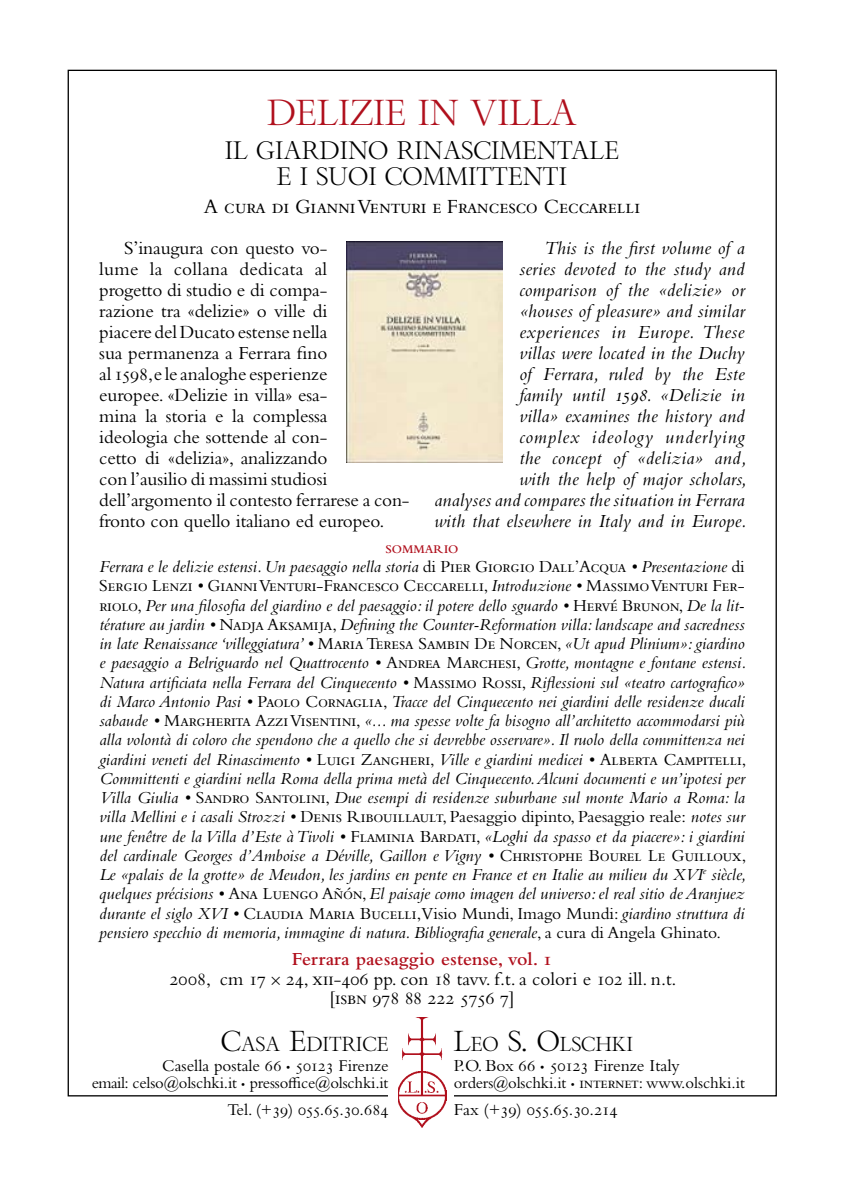
<style>
.page{position:relative;width:844px;height:1191px;background:#fff}
.page>*{position:absolute;margin:0;border:0;box-sizing:border-box;transform-origin:0 0}
.t1{font:35px "Bembo Titling MT Std";color:#b00f1c}
.t2{font:24.5px/26.2px "Bembo Titling MT Std";color:#000;text-align:center}
.t3{font:21px "Bembo Std";letter-spacing:-.02em;color:#000}
.t4{font:19.6px "Bembo Titling MT Std";color:#000}
.t5{font:19.25px/21px "Bembo Std";letter-spacing:-.005em;color:#000}
.t6{font:italic 19.25px/21px "Bembo Std";letter-spacing:.01em;color:#000;text-align:right}
.t7{font:italic 17.5px/19.2px "Bembo Std";color:#000;text-align:justify}
.t8{font:17.5px "Bembo Std";color:#000}
.t9{font:17.5px "Bembo Std";letter-spacing:-.02em;color:#000}
.t10{font:17.15px "Bembo Std";letter-spacing:-.01em;color:#000}
.t11{font:16.62px "Bembo Std";letter-spacing:-.01em;color:#000}
.t12{font:600 12.25px "Bembo Std";color:#b00f1c}
.s1{font-style:normal}
.s2{font-weight:600;color:#b00f1c}
.s3{font-family:"Bembo Cost"}
.s4{font-size:28px}
.s5{font-size:11.9px}
.s6{font-size:11.38px}
.s7{font-size:12.25px}
</style>
<div class="page">
<img style="left:398px;top:1017px;width:48px;height:110px">
<img style="left:346px;top:242px;width:156px;height:220px">
<h1 class="t1" style="left:267px;top:91px;width:311px">DELIZIE IN VILLA</h1>
<h2 class="t2" style="left:225px;top:137px;width:395px">IL GIARDINO RINASCIMENTALE<br>E I SUOI COMMITTENTI</h2>
<p class="t3" style="left:204px;top:195px;width:437px">A cura di Gianni Venturi e Francesco Ceccarelli</p>
<p class="t6" style="left:434px;top:237px;width:313px">This is the first volume of a<br>series devoted to the study and<br>comparison of the «delizie» or<br>«houses of pleasure» and similar<br>experiences in Europe. These<br>villas were located in the Duchy<br>of Ferrara, ruled by the Este<br>family until 1598. «Delizie in<br>villa» examines the history and<br>complex ideology underlying<br>the concept of «delizia» and,<br>with the help of major scholars,<br>analyses and compares the situation in Ferrara with that elsewhere in Italy and in Europe.</p>
<p class="t5" style="left:99px;top:237px;width:312px;text-indent:25px">S’inaugura con questo vo-<br>lume la collana dedicata al<br>progetto di studio e di compa-<br>razione tra «delizie» o ville di<br>piacere del Ducato estense nella<br>sua permanenza a Ferrara fino<br>al 1598,e le analoghe esperienze<br>europee. «Delizie in villa» esa-<br>mina la storia e la complessa<br>ideologia che sottende al con-<br>cetto di «delizia», analizzando<br>con l’ausilio di massimi studiosi dell’argomento il contesto ferrarese a con&shy;fronto con quello italiano ed europeo.</p>
<p class="t12" style="left:385px;top:542px;width:75px">SOMMARIO</p>
<p class="t7" style="left:99px;top:556px;width:648px">Ferrara e le delizie estensi. Un paesaggio nella storia <span class="s1">di Pier Giorgio Dall’Acqua</span> • Presentazione <span class="s1">di Sergio Lenzi</span> • <span class="s1">Gianni Venturi-Francesco Ceccarelli,</span> Introduzione • <span class="s1">Massimo Venturi Fer&shy;riolo,</span> Per una filosofia del giardino e del paesaggio: il potere dello sguardo • <span class="s1">Hervé Brunon,</span> De la lit&shy;térature au jardin • <span class="s1">Nadja Aksamija,</span> Defining the Counter-Reformation villa: landscape and sacredness in late Renaissance ‘villeggiatura’ • <span class="s1">Maria Teresa Sambin De Norcen,</span> «Ut apud Plinium»: giardino e paesaggio a Belriguardo nel Quattrocento • <span class="s1">Andrea Marchesi,</span> Grotte, montagne e fontane estensi.<br>Natura artificiata nella Ferrara del Cinquecento • <span class="s1">Massimo Rossi,</span> Riflessioni sul «teatro cartografico» di Marco Antonio Pasi • <span class="s1">Paolo Cornaglia,</span> Tracce del Cinquecento nei giardini delle residenze ducali sabaude • <span class="s1">Margherita Azzi Visentini,</span> «... ma spesse volte fa bisogno all’architetto accommodarsi più alla volontà di coloro che spendono che a quello che si devrebbe osservare». Il ruolo della committenza nei giardini veneti del Rinascimento • <span class="s1">Luigi Zangheri,</span> Ville e giardini medicei • <span class="s1">Alberta Campitelli, </span>Committenti e giardini nella Roma della prima metà del Cinquecento. Alcuni documenti e un’ipotesi per Villa Giulia • <span class="s1">Sandro Santolini,</span> Due esempi di residenze suburbane sul monte Mario a Roma: la villa Mellini e i casali Strozzi • <span class="s1">Denis Ribouillault, Paesaggio dipinto, Paesaggio reale:</span> notes sur une fenêtre de la Villa d’Este à Tivoli • <span class="s1">Flaminia Bardati,</span> «Loghi da spasso et da piacere»: i giardini del cardinale Georges d’Amboise a Déville, Gaillon e Vigny • <span class="s1">Christophe Bourel Le Guilloux, </span>Le «palais de la grotte» de Meudon, les jardins en pente en France et en Italie au milieu du XVI<sup>e</sup> siècle, quelques précisions • <span class="s1">Ana Luengo Añón,</span> El paisaje como imagen del universo: el real sitio de Aranjuez durante el siglo XVI • <span class="s1">Claudia Maria Bucelli,Visio Mundi, Imago Mundi:</span> giardino struttura di pensiero specchio di memoria, immagine di natura. Bibliografia generale<span class="s1">, a cura di Angela Ghinato.</span></p>
<p class="t5" style="left:169px;top:949px;width:508px;line-height:19.2px;text-align:center"><span class="s2">Ferrara paesaggio estense, vol. 1<br></span>2008, cm 17 <span class="s3">¥</span> 24, xii-406 pp. con 18 tavv. f.t. a colori e 102 ill. n.t. [isbn 978 88 222 5756 7]</p>
<p class="t4" style="left:221px;top:1031px;width:169px"><span class="s4">C</span>ASA <span class="s4">E</span>DITRICE</p>
<p class="t10" style="left:162px;top:1055px;width:228px">Casella postale 66 <span class="s5">•</span> 50123 Firenze</p>
<p class="t11" style="left:92px;top:1073px;width:298px">email: celso@olschki.it <span class="s6">•</span> pressoffice@olschki.it</p>
<p class="t10" style="left:227px;top:1099px;width:162px">Tel. (+39) 055.65.30.684</p>
<p class="t4" style="left:453px;top:1031px;width:181px"><span class="s4">L</span>EO <span class="s4">S. O</span>LSCHKI</p>
<p class="t8" style="left:453px;top:1054px;width:227px">P.O. Box 66 <span class="s7">•</span> 50123 Firenze Italy</p>
<p class="t11" style="left:453px;top:1073px;width:293px">orders@olschki.it <span class="s6">•</span> internet: www.olschki.it</p>
<p class="t9" style="left:453px;top:1098px;width:165px">Fax (+39) 055.65.30.214</p>
</div>
